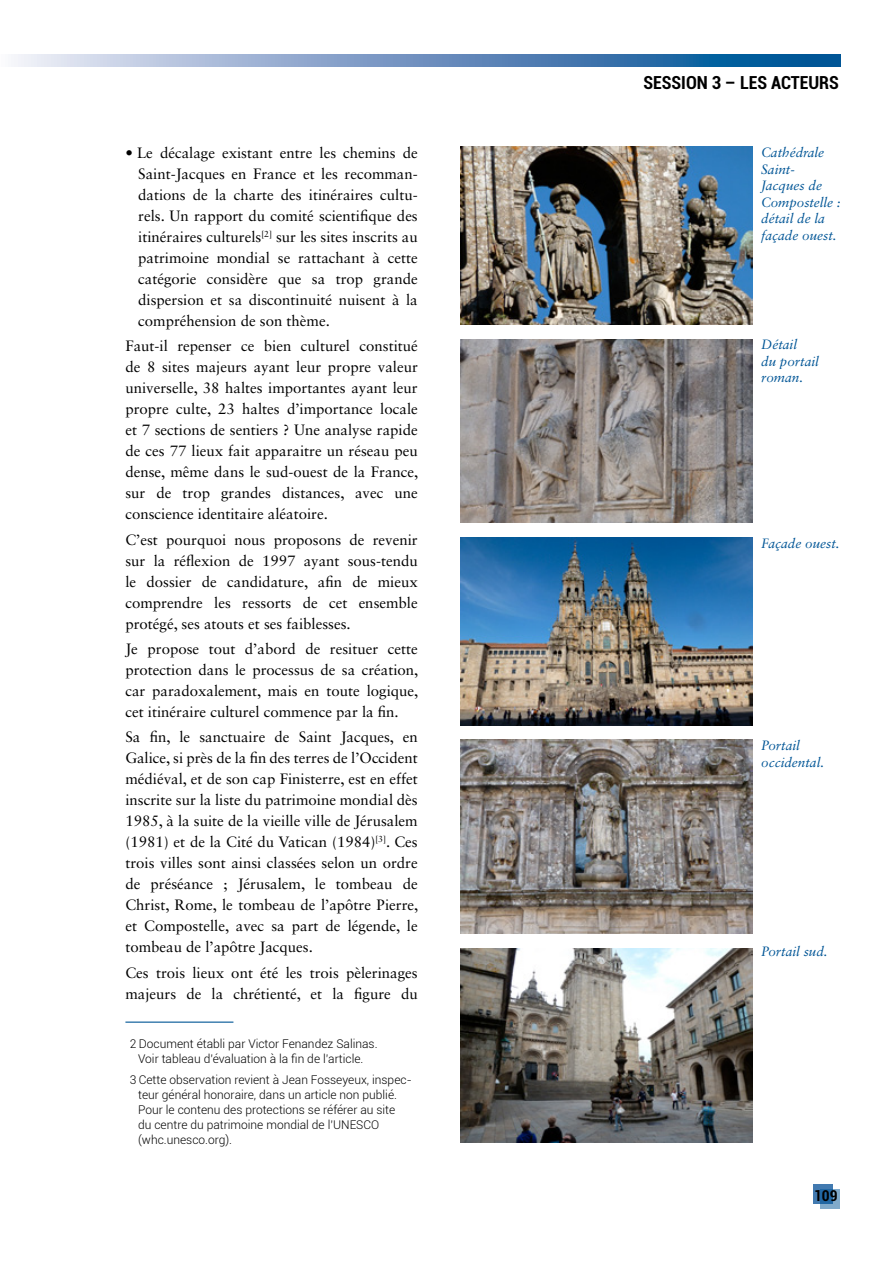
<style>
.page{position:relative;width:893px;height:1263px;background:#fff}
.page>*{position:absolute;margin:0;border:0;box-sizing:border-box;transform-origin:0 0}
.t1{font:700 condensed 18px "Roboto";color:#000}
.t2{font:15px/21px "Sabon LT Std";color:#000;text-align:justify}
.t3{font:700 condensed 15px "Roboto";color:#000}
.t4{font:italic 13.5px/16.5px "Sabon LT Std";color:#005596}
.t5{font:300 12px/15px "Roboto";color:#000;text-align:center}
</style>
<div class="page">
<svg style="left:14px;top:54px;width:826px;height:13px;background:#6c95c0"></svg>
<div style="left:813px;top:1184px;width:20px;height:20px;background:#427ab0"></div>
<svg style="left:820px;top:1189px;width:19px;height:19px"></svg>
<hr style="left:125px;top:1021px;width:108px;height:2px;background:#005596">
<img style="left:460px;top:147px;width:293px;height:177px">
<img style="left:460px;top:339px;width:293px;height:184px">
<img style="left:460px;top:538px;width:293px;height:187px">
<img style="left:460px;top:740px;width:293px;height:193px">
<img style="left:460px;top:948px;width:293px;height:195px">
<p class="t2" style="left:138px;top:142px;width:281px;text-indent:-13px">• Le décalage existant entre les chemins de Saint-Jacques en France et les recomman&shy;dations de la charte des itinéraires cultu&shy;rels. Un rapport du comité scientifique des itinéraires culturels<sup>[2]</sup> sur les sites inscrits au patrimoine mondial se rattachant à cette catégorie considère que sa trop grande dispersion et sa discontinuité nuisent à la compréhension de son thème.</p>
<p class="t2" style="left:125px;top:336px;width:294px">Faut-il repenser ce bien culturel constitué de 8 sites majeurs ayant leur propre valeur universelle, 38 haltes importantes ayant leur propre culte, 23 haltes d’importance locale et 7 sections de sentiers ? Une analyse rapide de ces 77 lieux fait apparaitre un réseau peu dense, même dans le sud-ouest de la France, sur de trop grandes distances, avec une conscience identitaire aléatoire.</p>
<p class="t2" style="left:125px;top:529px;width:294px">C’est pourquoi nous proposons de revenir sur la réflexion de 1997 ayant sous-tendu le dossier de candidature, afin de mieux comprendre les ressorts de cet ensemble protégé, ses atouts et ses faiblesses.</p>
<p class="t2" style="left:125px;top:638px;width:294px">Je propose tout d’abord de resituer cette protection dans le processus de sa création, car paradoxalement, mais en toute logique, cet itinéraire culturel commence par la fin.</p>
<p class="t2" style="left:125px;top:726px;width:294px">Sa fin, le sanctuaire de Saint Jacques, en Galice, si près de la fin des terres de l’Occident médiéval, et de son cap Finisterre, est en effet inscrite sur la liste du patrimoine mondial dès 1985, à la suite de la vieille ville de Jérusalem (1981) et de la Cité du Vatican (1984)<sup>[3]</sup>. Ces trois villes sont ainsi classées selon un ordre de préséance ; Jérusalem, le tombeau de Christ, Rome, le tombeau de l’apôtre Pierre, et Compostelle, avec sa part de légende, le tombeau de l’apôtre Jacques.</p>
<p class="t2" style="left:125px;top:962px;width:294px">Ces trois lieux ont été les trois pèlerinages majeurs de la chrétienté, et la figure du</p>
<p class="t5" style="left:130px;top:1035px;width:249px">2 Document établi par Victor Fenandez Salinas.<br>Voir tableau d’évaluation à la fin de l’article.</p>
<p class="t5" style="left:138px;top:1072px;width:275px;text-align:left;text-indent:-9px">3 Cette observation revient à Jean Fosseyeux, inspec&shy;teur général honoraire, dans un article non publié.<br>Pour le contenu des protections se référer au site<br>du centre du patrimoine mondial de l’UNESCO (whc.unesco.org).</p>
<p class="t1" style="left:643px;top:70px;width:197px">SESSION 3 – LES ACTEURS</p>
<p class="t4" style="left:761px;top:144px;width:81px">Cathédrale<br>Saint-<br>Jacques de<br>Compostelle : détail de la façade ouest.</p>
<p class="t4" style="left:761px;top:336px;width:59px">Détail<br>du portail roman.</p>
<p class="t4" style="left:761px;top:535px;width:80px">Façade ouest.</p>
<p class="t4" style="left:761px;top:737px;width:65px">Portail occidental.</p>
<p class="t4" style="left:761px;top:943px;width:68px">Portail sud.</p>
<p class="t3" style="left:814px;top:1185px;width:25px">109</p>
</div>
